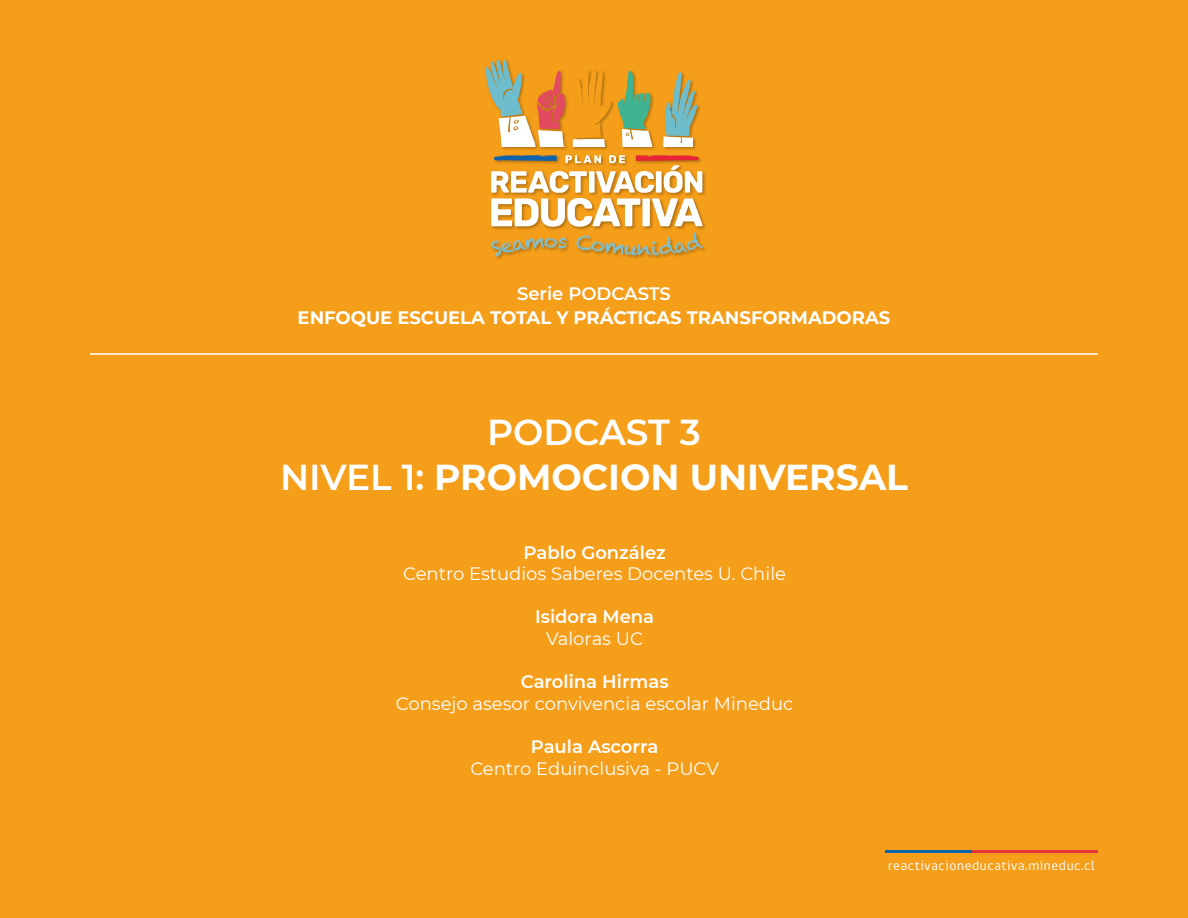
<style>
.page{position:relative;width:1188px;height:918px;background:#f59e1a}
.page>*{position:absolute;margin:0;border:0;box-sizing:border-box;transform-origin:0 0}
.t1{font:700 36px/45px "Montserrat";color:#fff;text-align:center}
.t2{font:18px "Montserrat";color:#fff}
.t3{font:600 18px "Montserrat";color:#fff}
.t4{font:700 18px "Montserrat";color:#fff}
.t5{font:13.5px "gob CL";letter-spacing:.05em;color:#fff}
.s1{font-weight:600}
</style>
<div class="page">
<hr style="left:885px;top:850px;width:87px;height:3px;background:#0c64af">
<hr style="left:972px;top:850px;width:126px;height:3px;background:#e7363a">
<hr style="left:90px;top:353px;width:1008px;height:2px;background:#fff">
<div style="left:484px;top:58px;width:223px;height:203px;background:#000;opacity:.3"></div>
<svg style="left:663px;top:72px;width:35px;height:75px"></svg>
<svg style="left:572px;top:70px;width:39px;height:77px"></svg>
<svg style="left:485px;top:60px;width:80px;height:88px"></svg>
<svg style="left:618px;top:71px;width:35px;height:76px"></svg>
<svg style="left:491px;top:155px;width:212px;height:102px"></svg>
<p class="t3" style="left:517px;top:281px;width:155px">Serie PODCASTS</p>
<p class="t4" style="left:298px;top:305px;width:594px">ENFOQUE ESCUELA TOTAL Y PRÁCTICAS TRANSFORMADORAS</p>
<h1 class="t1" style="left:280px;top:408px;width:630px"><span class="s1">PODCAST 3<br>NIVEL 1:</span> PROMOCION UNIVERSAL</h1>
<p class="t3" style="left:524px;top:539px;width:144px">Pablo González</p>
<p class="t2" style="left:403px;top:561px;width:384px">Centro Estudios Saberes Docentes U. Chile</p>
<p class="t3" style="left:535px;top:604px;width:121px">Isidora Mena</p>
<p class="t2" style="left:546px;top:626px;width:98px">Valoras UC</p>
<p class="t3" style="left:521px;top:669px;width:149px">Carolina Hirmas</p>
<p class="t2" style="left:396px;top:691px;width:399px">Consejo asesor convivencia escolar Mineduc</p>
<p class="t3" style="left:531px;top:734px;width:129px">Paula Ascorra</p>
<p class="t2" style="left:470px;top:756px;width:250px">Centro Eduinclusiva - PUCV</p>
<p class="t5" style="left:888px;top:856px;width:208px">reactivacioneducativa.mineduc.cl</p>
</div>
